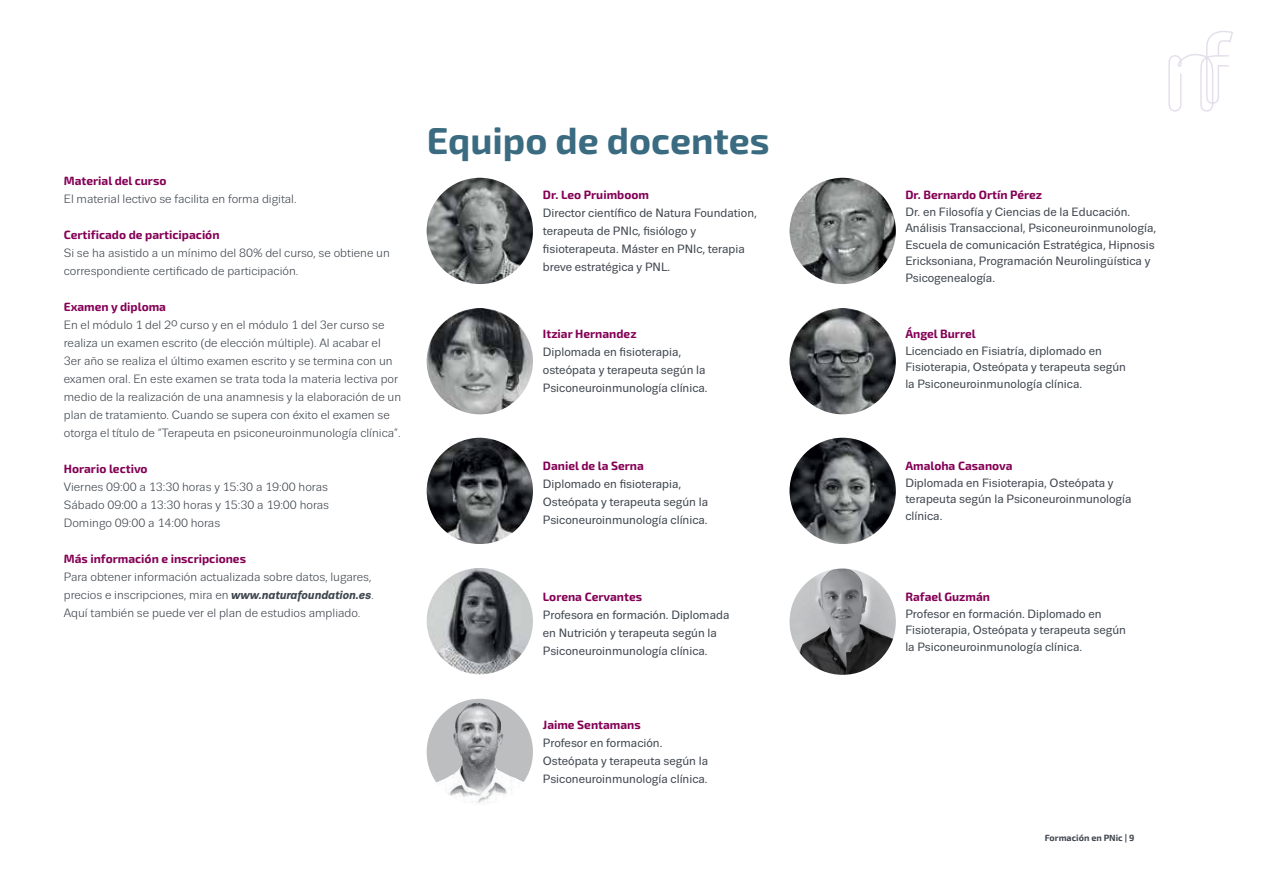
<style>
.page{position:relative;width:1263px;height:893px;background:#fff}
.page>*{position:absolute;margin:0;border:0;box-sizing:border-box;transform-origin:0 0}
.t1{font:700 37.5px "Exo 2";color:#3a6b81}
.t2{font:12px/18px "Trivia Sans";color:#40474f}
.t3{font:12px/18px "Trivia Sans";color:#40474f}
.t4{font:700 12px "Exo 2";color:#840055}
.t5{font:700 9px "Exo 2";color:#40474f}
.s1{font-weight:700;font-style:italic}
</style>
<div class="page">
<svg style="left:1168px;top:31px;width:65px;height:81px"></svg>
<img style="left:427px;top:178px;width:106px;height:106px;border-radius:53px">
<img style="left:427px;top:308px;width:106px;height:106px;border-radius:53px">
<img style="left:427px;top:438px;width:106px;height:106px;border-radius:53px">
<img style="left:789px;top:568px;width:107px;height:107px;border-radius:53px">
<img style="left:427px;top:568px;width:106px;height:106px;border-radius:53px">
<img style="left:427px;top:699px;width:106px;height:106px;border-radius:53px">
<img style="left:789px;top:178px;width:107px;height:106px;border-radius:53px">
<img style="left:789px;top:438px;width:107px;height:106px;border-radius:53px">
<img style="left:789px;top:308px;width:107px;height:106px;border-radius:53px">
<p class="t4" style="left:64px;top:173px;width:104px">Material del curso</p>
<p class="t3" style="left:64px;top:190px;width:234px">El material lectivo se facilita en forma digital.</p>
<p class="t4" style="left:64px;top:227px;width:157px">Certificado de participación</p>
<p class="t3" style="left:64px;top:244px;width:328px">Si se ha asistido a un mínimo del 80% del curso, se obtiene un correspondiente certificado de participación.</p>
<p class="t4" style="left:64px;top:299px;width:104px">Examen y diploma</p>
<p class="t3" style="left:64px;top:316px;width:339px">En el módulo 1 del 2º curso y en el módulo 1 del 3er curso se realiza un examen escrito (de elección múltiple). Al acabar el 3er año se realiza el último examen escrito y se termina con un examen oral. En este examen se trata toda la materia lectiva por medio de la realización de una anamnesis y la elaboración de un plan de tratamiento. Cuando se supera con éxito el examen se otorga el título de “Terapeuta en psiconeuroinmunología clínica”.</p>
<p class="t4" style="left:64px;top:461px;width:85px">Horario lectivo</p>
<p class="t3" style="left:64px;top:478px;width:267px;text-align:justify">Viernes 09:00 a 13:30 horas y 15:30 a 19:00 horas Sábado 09:00 a 13:30 horas y 15:30 a 19:00 horas Domingo 09:00 a 14:00 horas</p>
<p class="t4" style="left:64px;top:551px;width:184px">Más información e inscripciones</p>
<p class="t3" style="left:64px;top:568px;width:311px">Para obtener información actualizada sobre datos, lugares, precios e inscripciones, mira en <span class="s1">www.naturafoundation.es</span>.<br>Aquí también se puede ver el plan de estudios ampliado.</p>
<h1 class="t1" style="left:427px;top:118px;width:344px">Equipo de docentes</h1>
<p class="t4" style="left:543px;top:188px;width:108px">Dr. Leo Pruimboom</p>
<p class="t2" style="left:543px;top:204px;width:215px">Director científico de Natura Foundation, terapeuta de PNIc, fisiólogo y fisioterapeuta. Máster en PNIc, terapia breve estratégica y PNL.</p>
<p class="t4" style="left:543px;top:327px;width:95px">Itziar Hernandez</p>
<p class="t2" style="left:543px;top:343px;width:166px">Diplomada en fisioterapia, osteópata y terapeuta según la<br>Psiconeuroinmunología clínica.</p>
<p class="t4" style="left:543px;top:459px;width:103px">Daniel de la Serna</p>
<p class="t2" style="left:543px;top:475px;width:167px">Diplomado en fisioterapia,<br>Osteópata y terapeuta según la<br>Psiconeuroinmunología clínica.</p>
<p class="t4" style="left:543px;top:590px;width:101px">Lorena Cervantes</p>
<p class="t2" style="left:543px;top:606px;width:188px">Profesora en formación. Diplomada en Nutrición y terapeuta según la<br>Psiconeuroinmunología clínica.</p>
<p class="t4" style="left:543px;top:718px;width:99px">Jaime Sentamans</p>
<p class="t2" style="left:543px;top:734px;width:167px">Profesor en formación.<br>Osteópata y terapeuta según la<br>Psiconeuroinmunología clínica.</p>
<p class="t4" style="left:905px;top:188px;width:138px">Dr. Bernardo Ortín Pérez</p>
<p class="t2" style="left:905px;top:203px;width:252px;line-height:16.5px">Dr. en Filosofía y Ciencias de la Educación.<br>Análisis Transaccional, Psiconeuroinmunología, Escuela de comunicación Estratégica, Hipnosis Ericksoniana, Programación Neurolingüística y Psicogenealogía.</p>
<p class="t4" style="left:905px;top:327px;width:72px">Ángel Burrel</p>
<p class="t2" style="left:905px;top:343px;width:222px;line-height:16.5px">Licenciado en Fisiatría, diplomado en<br>Fisioterapia, Osteópata y terapeuta según la Psiconeuroinmunología clínica.</p>
<p class="t4" style="left:905px;top:459px;width:109px">Amaloha Casanova</p>
<p class="t2" style="left:905px;top:475px;width:228px;line-height:16.5px">Diplomada en Fisioterapia, Osteópata y terapeuta según la Psiconeuroinmunología clínica.</p>
<p class="t4" style="left:905px;top:590px;width:86px">Rafael Guzmán</p>
<p class="t2" style="left:905px;top:605px;width:222px;line-height:16.5px">Profesor en formación. Diplomado en<br>Fisioterapia, Osteópata y terapeuta según la Psiconeuroinmunología clínica.</p>
<p class="t5" style="left:1045px;top:832px;width:91px">Formación en PNic | 9</p>
</div>
